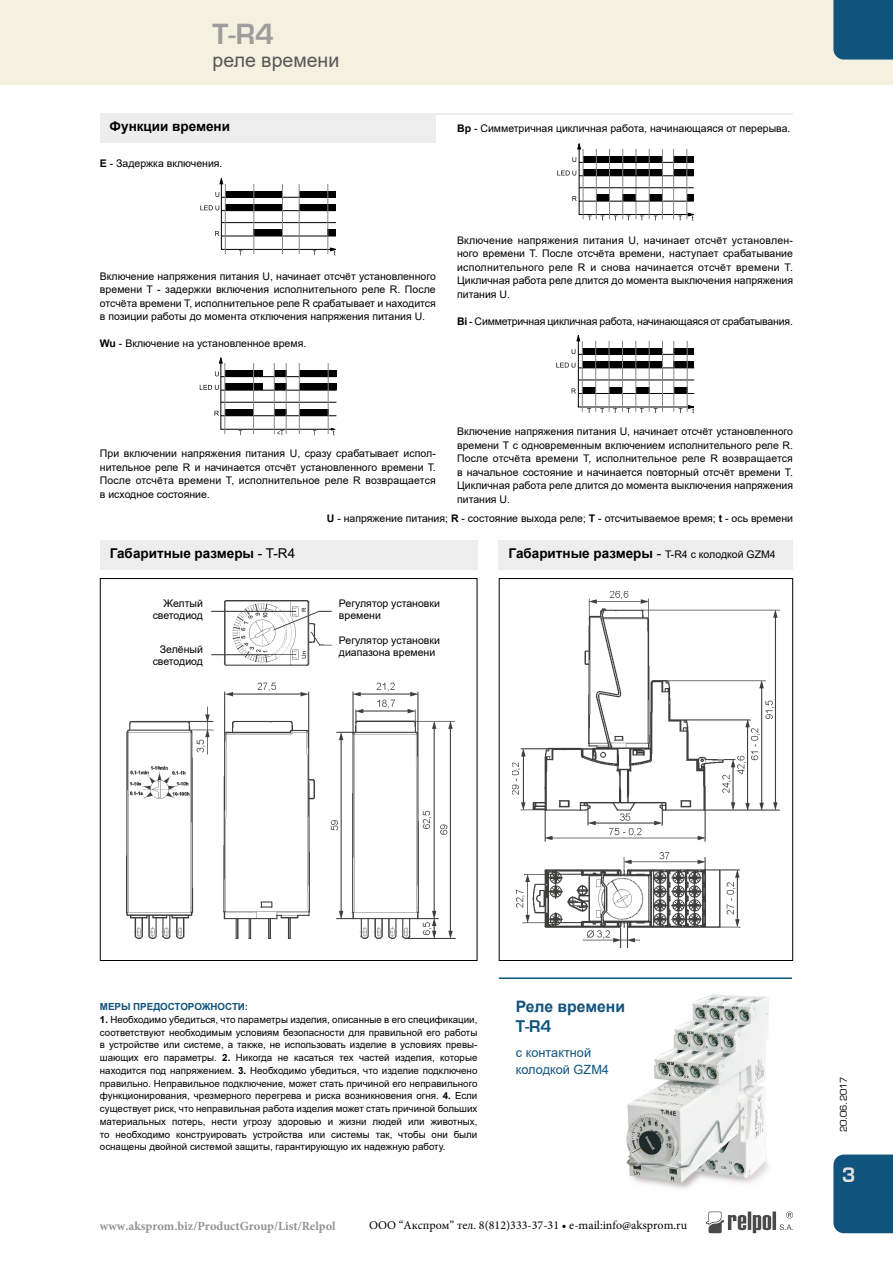
<style>
.page{position:relative;width:893px;height:1263px;background:#fff}
.page>*{position:absolute;margin:0;border:0;box-sizing:border-box;transform-origin:0 0}
.t1{font:700 27px "Euromode";color:#9d9d9c}
.t2{font:19.5px "Arial";color:#575756}
.t3{font:700 19.5px "Euromode";color:#e3e3e3}
.t4{font:700 15.75px "Arial";color:#10537c}
.t5{font:700 15.75px "Euromode";color:#10537c}
.t6{font:700 13.5px "Arial";color:#000}
.t7{font:12.75px/16.5px "Arial";color:#10537c}
.t8{font:700 12.45px "Minion Pro";color:#929292}
.t9{font:12px "Minion Pro";color:#000}
.t10{font:10.5px/13.5px "Arial";color:#000;text-align:justify}
.t11{font:9.75px/12.8px "Arial";color:#000;text-align:justify}
.t12{font:700 9.75px "Arial";color:#10537c}
.t13{font:9px "Euromode";color:#000}
.s1{font-weight:700}
.s2{font-weight:400}
.s3{font-weight:400;font-size:10.5px}
</style>
<div class="page">
<svg style="left:706px;top:1211px;width:87px;height:22px"></svg>
<div style="left:0;top:0;width:893px;height:85px;background:#f4f1e0"></div>
<div style="left:833px;top:1154px;width:60px;height:79px;background:#10537c"></div>
<div style="left:833px;top:0;width:60px;height:60px;background:#10537c"></div>
<img style="left:626px;top:994px;width:143px;height:195px">
<hr style="left:499px;top:977px;width:293px;height:2px;background:#10537c">
<div style="left:100px;top:113px;width:336px;height:29px;background:#ededed"></div>
<svg style="left:200px;top:178px;width:136px;height:77px"></svg>
<svg style="left:200px;top:357px;width:136px;height:78px"></svg>
<hr style="left:253px;top:363px;width:1px;height:71px;background:#878787">
<hr style="left:328px;top:363px;width:1px;height:71px;background:#878787">
<hr style="left:299px;top:363px;width:1px;height:71px;background:#878787">
<hr style="left:286px;top:363px;width:1px;height:71px;background:#878787">
<hr style="left:274px;top:363px;width:1px;height:71px;background:#878787">
<hr style="left:225px;top:363px;width:1px;height:71px;background:#878787">
<svg style="left:557px;top:143px;width:137px;height:77px"></svg>
<svg style="left:556px;top:335px;width:138px;height:78px"></svg>
<hr style="left:432px;top:113px;width:361px;height:1px;background:#ededed">
<div style="left:100px;top:540px;width:377px;height:30px;background:#ededed"></div>
<div style="left:499px;top:540px;width:294px;height:30px;background:#ededed"></div>
<div style="left:100px;top:578px;width:377px;height:383px;border:1px solid #000"></div>
<div style="left:499px;top:578px;width:294px;height:383px;border:1px solid #000"></div>
<img style="left:513px;top:591px;width:266px;height:357px">
<img style="left:126px;top:601px;width:330px;height:338px">
<h1 class="t1" style="left:213px;top:18px;width:63px">T-R4</h1>
<h2 class="t2" style="left:213px;top:46px;width:128px">реле времени</h2>
<p class="t6" style="left:110px;top:117px;width:122px">Функции времени</p>
<p class="t10" style="left:457px;top:122px;width:335px"><span class="s1">Bp</span> - Симметричная цикличная работа, начинающаяся от перерыва.</p>
<p class="t10" style="left:100px;top:157px;width:124px"><span class="s1">E</span> - Задержка включения.</p>
<p class="t10" style="left:100px;top:269px;width:337px">Включение напряжения питания U, начинает отсчёт установленного времени T - задержки включения исполнительного реле R. После отсчёта времени Т, исполнительное реле R срабатывает и находится в позиции работы до момента отключения напряжения питания U.</p>
<p class="t10" style="left:100px;top:337px;width:208px"><span class="s1">Wu</span> - Включение на установленное время.</p>
<p class="t10" style="left:457px;top:233px;width:337px">Включение напряжения питания U, начинает отсчёт установлен&shy;ного времени T. После отсчёта времени, наступает срабатывание исполнительного реле R и снова начинается отсчёт времени Т.<br>Цикличная работа реле длится до момента выключения напряжения питания U.</p>
<p class="t10" style="left:457px;top:314px;width:337px"><span class="s1">Bi</span> - Симметричная цикличная работа, начинающаяся от срабатывания.</p>
<p class="t10" style="left:457px;top:424px;width:337px">Включение напряжения питания U, начинает отсчёт установленного времени Т с одновременным включением исполнительного реле R.<br>После отсчёта времени Т, исполнительное реле R возвращается в начальное состояние и начинается повторный отсчёт времени Т.<br>Цикличная работа реле длится до момента выключения напряжения питания U.</p>
<p class="t10" style="left:100px;top:447px;width:337px">При включении напряжения питания U, сразу срабатывает испол&shy;нительное реле R и начинается отсчёт установленного времени T.<br>После отсчёта времени Т, исполнительное реле R возвращается в исходное состояние.</p>
<p class="t10" style="left:327px;top:511px;width:468px"><span class="s1">U</span> - напряжение питания; <span class="s1">R</span> - состояние выхода реле; <span class="s1">T</span> - отсчитываемое время; <span class="s1">t</span> - ось времени</p>
<p class="t6" style="left:110px;top:544px;width:187px">Габаритные размеры <span class="s2">- T-R4</span></p>
<p class="t6" style="left:509px;top:544px;width:269px">Габаритные размеры <span class="s2">-</span> <span class="s3">T-R4 с колодкой GZM4</span></p>
<p class="t10" style="left:153px;top:597px;width:52px;line-height:12px;text-align:right">Желтый светодиод</p>
<p class="t10" style="left:153px;top:643px;width:52px;line-height:12px;text-align:right">Зелёный светодиод</p>
<p class="t10" style="left:339px;top:597px;width:102px;line-height:12px">Регулятор установки времени</p>
<p class="t10" style="left:339px;top:634px;width:102px;line-height:12px">Регулятор установки диапазона времени</p>
<p class="t12" style="left:100px;top:1000px;width:150px">МЕРЫ ПРЕДОСТОРОЖНОСТИ:</p>
<p class="t11" style="left:100px;top:1013px;width:379px"><span class="s1">1.</span> Необходимо убедиться, что параметры изделия, описанные в его спецификации, соответствуют необходимым условиям безопасности для правильной его работы в устройстве или системе, а также, не использовать изделие в условиях превы&shy;шающих его параметры. <span class="s1">2.</span> Никогда не касаться тех частей изделия, которые находится под напряжением. <span class="s1">3.</span> Необходимо убедиться, что изделие подключено правильно. Неправильное подключение, может стать причиной его неправильного функционирования, чрезмерного перегрева и риска возникновения огня. <span class="s1">4.</span> Если существует риск, что неправильная работа изделия может стать причиной больших материальных потерь, нести угрозу здоровью и жизни людей или животных, то необходимо конструировать устройства или системы так, чтобы они были оснащены двойной системой защиты, гарантирующую их надежную работу.</p>
<h3 class="t4" style="left:516px;top:995px;width:111px">Реле времени</h3>
<h3 class="t5" style="left:516px;top:1017px;width:37px">T-R4</h3>
<p class="t7" style="left:516px;top:1044px;width:95px">с контактной колодкой GZM4</p>
<p class="t8" style="left:100px;top:1217px;width:237px">www.aksprom.biz/ProductGroup/List/Relpol</p>
<p class="t9" style="left:369px;top:1217px;width:319px">ООО “Акспром” тел. 8(812)333-37-31 • e-mail:info@aksprom.ru</p>
<p class="t13" style="left:838px;top:1132px;width:57px;rotate:-90deg">20.06.2017</p>
<h2 class="t3" style="left:842px;top:1163px;width:15px">3</h2>
</div>
